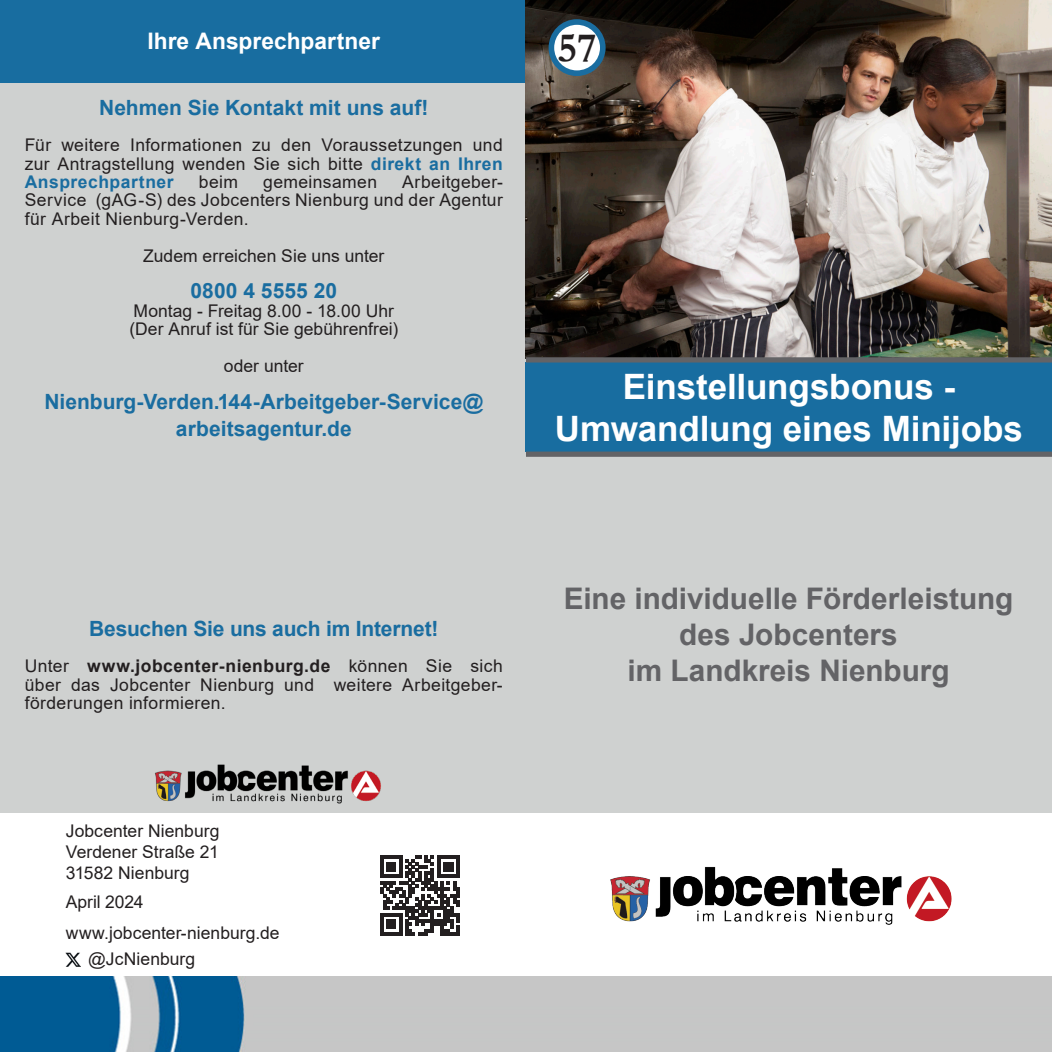
<style>
.page{position:relative;width:1052px;height:1052px;background:#fff}
.page>*{position:absolute;margin:0;border:0;box-sizing:border-box;transform-origin:0 0}
.t1{font:700 42px "Garamond";color:#231f20}
.t2{font:700 35px "Arial";letter-spacing:-.005em;color:#fff}
.t3{font:700 29.75px/35.7px "Arial";color:#636366;text-align:center}
.t4{font:700 22.75px "Arial";color:#fff}
.Lauftext{font:700 21px/27.1px "Arial";color:#1a6da0;text-align:center}
.Lauftext-2{font:17.5px/18.4px "Arial";letter-spacing:.015em;color:#231f20;text-align:justify}
.Lauftext-3{font:17.5px "Arial";letter-spacing:-.005em;color:#231f20}
.s1{font-weight:700;color:#1a6da0}
.s2{font-weight:700}
</style>
<div class="page">
<div style="left:0;top:0;width:1052px;height:812px;background:#cfd1d0"></div>
<div style="left:0;top:0;width:526px;height:83px;background:#186da0"></div>
<img style="left:0;top:976px;width:1052px;height:76px">
<img style="left:610px;top:866px;width:342px;height:59px">
<img style="left:155px;top:764px;width:226px;height:40px">
<div style="left:526px;top:362px;width:526px;height:89px;background:#186da0"></div>
<svg style="left:380px;top:855px;width:79px;height:80px"></svg>
<img style="left:66px;top:952px;width:15px;height:14px">
<img style="left:526px;top:0;width:526px;height:357px">
<div style="left:551px;top:22px;width:52px;height:51px;background:#fff;border-radius:50%"></div>
<div style="left:548px;top:19px;width:57px;height:57px;border:6px solid #1a6da0;border-radius:50%"></div>
<div style="left:526px;top:357px;width:526px;height:5px;background:#636366"></div>
<div style="left:526px;top:451px;width:526px;height:6px;background:#636366"></div>
<p class="t4" style="left:148px;top:25px;width:234px">Ihre Ansprechpartner</p>
<p class="Lauftext" style="left:99px;top:94px;width:331px">Nehmen Sie Kontakt mit uns auf!</p>
<p class="Lauftext-2" style="left:25px;top:136px;width:479px">Für weitere Informationen zu den Voraussetzungen und zur Antragstellung wenden Sie sich bitte <span class="s1">direkt an Ihren Ansprechpartner</span></p>
<p class="Lauftext-2" style="left:25px;top:173px;width:479px;text-indent:377px">Arbeitgeber-Service (gAG-S) des Jobcenters Nienburg und der Agentur für Arbeit Nienburg-Verden.</p>
<p class="Lauftext-2" style="left:143px;top:246px;width:243px">Zudem erreichen Sie uns unter</p>
<p class="Lauftext" style="left:190px;top:278px;width:148px">0800 4 5555 20</p>
<p class="Lauftext-2" style="left:129px;top:301px;width:270px">Montag - Freitag 8.00 - 18.00 Uhr (Der Anruf ist für Sie gebührenfrei)</p>
<p class="Lauftext-2" style="left:224px;top:356px;width:81px">oder unter</p>
<p class="Lauftext" style="left:44px;top:388px;width:440px">Nienburg-Verden.144-Arbeitgeber-Service@ arbeitsagentur.de</p>
<p class="Lauftext-2" style="left:199px;top:173px;width:41px">beim</p>
<p class="Lauftext-2" style="left:263px;top:173px;width:115px">gemeinsamen</p>
<p class="t1" style="left:557px;top:19px;width:41px">57</p>
<p class="t2" style="left:622px;top:362px;width:334px">Einstellungsbonus -</p>
<p class="t2" style="left:555px;top:404px;width:469px">Umwandlung eines Minijobs</p>
<p class="Lauftext" style="left:89px;top:615px;width:351px">Besuchen Sie uns auch im Internet!</p>
<p class="Lauftext-2" style="left:25px;top:657px;width:479px">Unter <span class="s2">www.jobcenter-nienburg.de</span> können Sie sich über das Jobcenter Nienburg und weitere Arbeitgeber&shy;förderungen informieren.</p>
<p class="Lauftext-2" style="left:66px;top:821px;width:155px">Jobcenter Nienburg</p>
<p class="Lauftext-2" style="left:66px;top:841px;width:155px;line-height:21px">Verdener Straße 21<br>31582 Nienburg</p>
<p class="Lauftext-3" style="left:66px;top:889px;width:79px">April 2024</p>
<p class="Lauftext-2" style="left:66px;top:924px;width:215px">www.jobcenter-nienburg.de</p>
<p class="Lauftext-2" style="left:88px;top:949px;width:109px">@JcNienburg</p>
<p class="t3" style="left:564px;top:581px;width:451px">Eine individuelle Förderleistung</p>
<p class="t3" style="left:627px;top:617px;width:323px">des Jobcenters<br>im Landkreis Nienburg</p>
</div>
